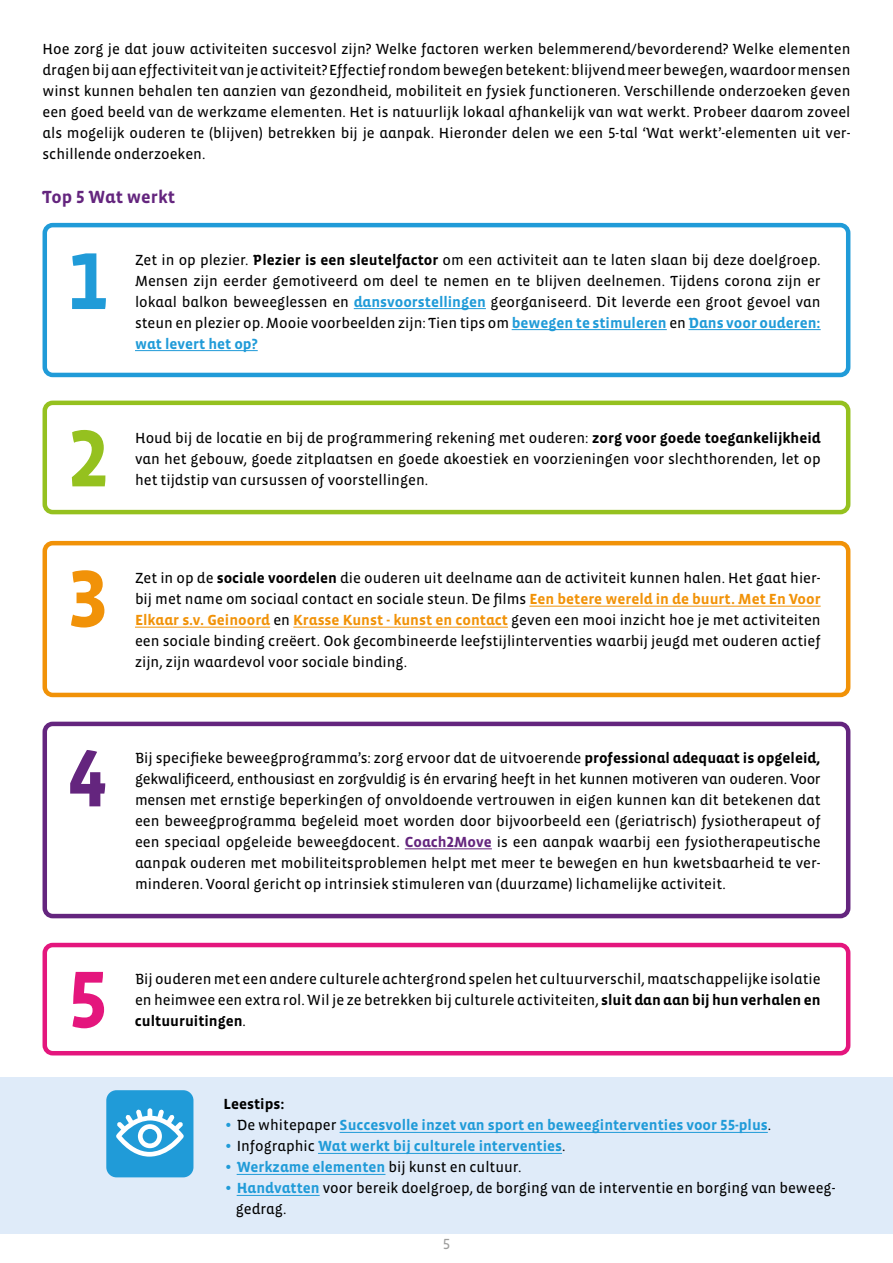
<style>
.page{position:relative;width:893px;height:1263px;background:#fff}
.page>*{position:absolute;margin:0;border:0;box-sizing:border-box;transform-origin:0 0}
.t1{font:700 82.5px "Vista Sans Alt";color:#209bd8}
.t2{font:700 82.5px "Vista Sans Alt";color:#95c11f}
.t3{font:700 82.5px "Vista Sans Alt";color:#f19208}
.t4{font:700 82.5px "Vista Sans Alt";color:#64257e}
.t5{font:700 82.5px "Vista Sans Alt";color:#e4167d}
.t6{font:700 18px "Vista Sans Alt";color:#64257e}
.t7{font:15px/21px "Vista Sans Alt Reg";color:#000;text-align:justify}
.t8{font:700 15px "Vista Sans Alt";color:#209bd8}
.t9{font:700 15px "Vista Sans Alt";color:#f19208}
.t10{font:700 15px "Vista Sans Alt";color:#000}
.t11{font:15px "Vista Sans Alt Reg";color:#9d9d9c}
.s1{font-family:"Vista Sans Alt";font-weight:700}
.s2{font-family:"Vista Sans Alt";font-weight:700;color:#209bd8}
.s3{font-family:"Vista Sans Alt";font-weight:700;color:#f19208}
.s4{font-family:"Vista Sans Alt Reg";font-weight:400;color:#000}
.s5{font-family:"Vista Sans Alt";font-weight:700;color:#64257e}
.s6{font-family:"Vista Sans Alt Reg";font-weight:400}
.s7{font-family:"Quay Sans EF";font-weight:400}
.s8{font-family:"Quay Sans EF";color:#209bd8}
</style>
<div class="page">
<div style="left:43px;top:943px;width:807px;height:112px;border:4px solid #e4167d;border-radius:8px"></div>
<div style="left:43px;top:722px;width:807px;height:196px;border:4px solid #64257e;border-radius:8px"></div>
<div style="left:43px;top:541px;width:807px;height:156px;border:4px solid #f19208;border-radius:8px"></div>
<div style="left:43px;top:401px;width:807px;height:113px;border:4px solid #95c11f;border-radius:8px"></div>
<div style="left:43px;top:223px;width:807px;height:154px;border:4px solid #209bd8;border-radius:8px"></div>
<div style="left:0;top:1077px;width:893px;height:156px;background:#dfebf9"></div>
<hr style="left:354px;top:308px;width:132px;height:1px;background:#209bd8">
<hr style="left:512px;top:329px;width:155px;height:1px;background:#209bd8">
<hr style="left:688px;top:329px;width:133px;height:1px;background:#209bd8">
<hr style="left:135px;top:350px;width:123px;height:1px;background:#209bd8">
<hr style="left:529px;top:606px;width:292px;height:1px;background:#f19208">
<hr style="left:135px;top:627px;width:135px;height:1px;background:#f19208">
<hr style="left:293px;top:627px;width:215px;height:1px;background:#f19208">
<hr style="left:405px;top:848px;width:87px;height:1px;background:#64257e">
<hr style="left:340px;top:1132px;width:428px;height:1px;background:#209bd8">
<hr style="left:318px;top:1153px;width:244px;height:1px;background:#209bd8">
<hr style="left:237px;top:1174px;width:148px;height:1px;background:#209bd8">
<hr style="left:237px;top:1195px;width:83px;height:1px;background:#209bd8">
<div style="left:106px;top:1090px;width:87px;height:87px;background:#209bd8;border-radius:10px"></div>
<svg style="left:116px;top:1108px;width:68px;height:48px"></svg>
<p class="t7" style="left:43px;top:39px;width:809px">Hoe zorg je dat jouw activiteiten succesvol zijn? Welke factoren werken belemmerend/bevorderend? Welke elementen dragen bij aan effectiviteit van je activiteit? Effectief rondom bewegen betekent: blijvend meer bewegen, waardoor mensen winst kunnen behalen ten aanzien van gezondheid, mobiliteit en fysiek functioneren. Verschillende onderzoeken geven een goed beeld van de werkzame elementen. Het is natuurlijk lokaal afhankelijk van wat werkt. Probeer daarom zoveel als mogelijk ouderen te (blijven) betrekken bij je aanpak. Hieronder delen we een 5-tal ‘Wat werkt’-elementen uit ver&shy;schillende onderzoeken.</p>
<p class="t6" style="left:43px;top:188px;width:134px">Top 5 Wat werkt</p>
<h1 class="t1" style="left:67px;top:239px;width:43px">1</h1>
<p class="t7" style="left:135px;top:249px;width:687px">Zet in op plezier. <span class="s1">Plezier is een sleutelfactor</span> om een activiteit aan te laten slaan bij deze doelgroep.<br>Mensen zijn eerder gemotiveerd om deel te nemen en te blijven deelnemen. Tijdens corona zijn er lokaal balkon beweeglessen en <span class="s2">dansvoorstellingen</span> georganiseerd. Dit leverde een groot gevoel van steun en plezier op. Mooie voorbeelden zijn: Tien tips om <span class="s2">bewegen te stimuleren</span> en <span class="s2">Dans voor ouderen:</span></p>
<p class="t8" style="left:135px;top:336px;width:124px">wat levert het op?</p>
<h1 class="t2" style="left:67px;top:417px;width:43px">2</h1>
<p class="t7" style="left:135px;top:428px;width:687px">Houd bij de locatie en bij de programmering rekening met ouderen: <span class="s1">zorg voor goede toegankelijkheid </span>van het gebouw, goede zitplaatsen en goede akoestiek en voorzieningen voor slechthorenden, let op het tijdstip van cursussen of voorstellingen.</p>
<h1 class="t3" style="left:67px;top:557px;width:43px">3</h1>
<p class="t7" style="left:135px;top:568px;width:687px">Zet in op de <span class="s1">sociale voordelen</span> die ouderen uit deelname aan de activiteit kunnen halen. Het gaat hier&shy;bij met name om sociaal contact en sociale steun. De films <span class="s3">Een betere wereld in de buurt. Met En Voor</span></p>
<p class="t9" style="left:135px;top:612px;width:687px">Elkaar s.v. Geinoord <span class="s4">en</span> Krasse Kunst - kunst en contact <span class="s4">geven een mooi inzicht hoe je met activiteiten</span></p>
<p class="t7" style="left:135px;top:631px;width:687px">een sociale binding creëert. Ook gecombineerde leefstijlinterventies waarbij jeugd met ouderen actief zijn, zijn waardevol voor sociale binding.</p>
<h1 class="t4" style="left:67px;top:736px;width:43px">4</h1>
<p class="t7" style="left:135px;top:748px;width:687px">Bij specifieke beweegprogramma’s: zorg ervoor dat de uitvoerende <span class="s1">professional adequaat is opgeleid, </span>gekwalificeerd, enthousiast en zorgvuldig is én ervaring heeft in het kunnen motiveren van ouderen. Voor mensen met ernstige beperkingen of onvoldoende vertrouwen in eigen kunnen kan dit betekenen dat een beweegprogramma begeleid moet worden door bijvoorbeeld een (geriatrisch) fysiotherapeut of een speciaal opgeleide beweegdocent. <span class="s5">Coach2Move</span> is een aanpak waarbij een fysiotherapeutische aanpak ouderen met mobiliteitsproblemen helpt met meer te bewegen en hun kwetsbaarheid te ver&shy;minderen. Vooral gericht op intrinsiek stimuleren van (duurzame) lichamelijke activiteit.</p>
<h1 class="t5" style="left:67px;top:958px;width:43px">5</h1>
<p class="t7" style="left:135px;top:969px;width:687px">Bij ouderen met een andere culturele achtergrond spelen het cultuurverschil, maatschappelijke isolatie en heimwee een extra rol. Wil je ze betrekken bij culturele activiteiten, <span class="s1">sluit dan aan bij hun verhalen en</span></p>
<p class="t10" style="left:135px;top:1013px;width:112px">cultuuruitingen<span class="s6">.</span></p>
<p class="t10" style="left:224px;top:1097px;width:62px">Leestips:</p>
<p class="t8" style="left:224px;top:1118px;width:549px"><span class="s7">•</span> <span class="s4">De whitepaper</span> Succesvolle inzet van sport en beweeginterventies voor 55-plus<span class="s4">.</span></p>
<p class="t8" style="left:224px;top:1139px;width:343px"><span class="s7">•</span> <span class="s4">Infographic</span> Wat werkt bij culturele interventies<span class="s4">.</span></p>
<p class="t7" style="left:224px;top:1157px;width:299px"><span class="s8">•</span> <span class="s2">Werkzame elementen</span> bij kunst en cultuur.</p>
<p class="t7" style="left:236px;top:1178px;width:601px;text-indent:-12px"><span class="s8">•</span> <span class="s2">Handvatten</span> voor bereik doelgroep, de borging van de interventie en borging van beweeg&shy;gedrag.</p>
<p class="t11" style="left:443px;top:1236px;width:9px">5</p>
</div>
